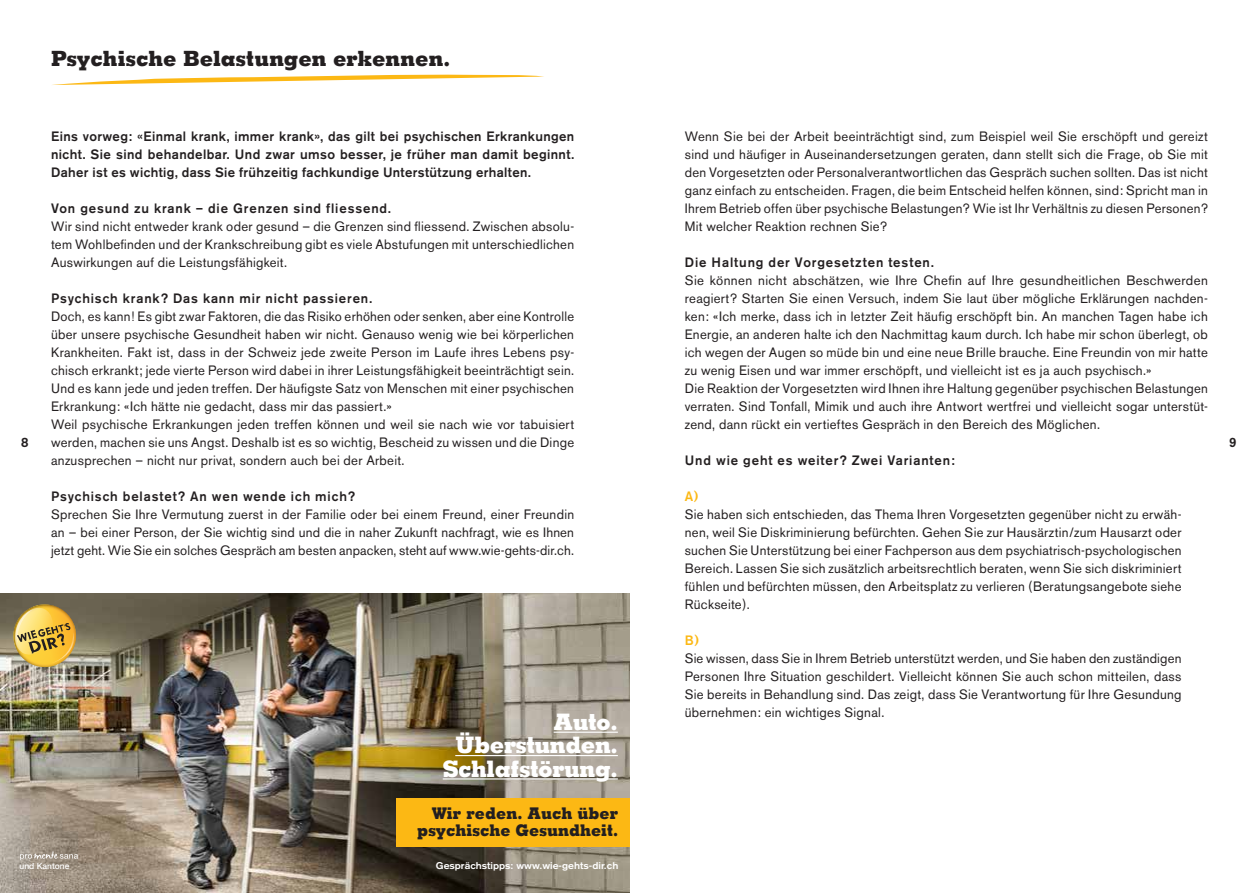
<style>
.page{position:relative;width:1259px;height:893px;background:#fff}
.page>*{position:absolute;margin:0;border:0;box-sizing:border-box;transform-origin:0 0}
.t1{font:800 22.65px/23.4px "Memphis LT Std";letter-spacing:-.02em;color:#fff;text-align:right}
.t2{font:800 21px "Memphis LT Std";color:#231f20}
.t3{font:800 16.05px/17.4px "Memphis LT Std";color:#231f20;text-align:right;scale:.95 1}
.t4{font:13.5px/18px "Akzidenz Grotesk BE";letter-spacing:.02em;color:#231f20;text-align:justify}
.t5{font:13.5px/18px "Akzidenz Grotesk BE";letter-spacing:.02em;color:#231f20;scale:.96 1}
.t6{font:500 13.5px/18px "Akzidenz Grotesk BE";letter-spacing:.065em;color:#231f20;text-align:justify}
.t7{font:500 13.5px "Akzidenz Grotesk BE";color:#fcb814}
.t8{font:700 9.6px "Akzidenz Grotesk";letter-spacing:.005em;color:#fff;scale:1.09 1}
.t9{font:500 8.4px "Helvetica Neue";color:#fff}
</style>
<div class="page">
<svg style="left:52px;top:74px;width:492px;height:11px"></svg>
<img style="left:0;top:593px;width:629px;height:300px">
<img style="left:12px;top:604px;width:64px;height:63px">
<div style="left:396px;top:798px;width:233px;height:48px;background:#fcb814"></div>
<hr style="left:553px;top:732px;width:65px;height:1px;background:#fff">
<hr style="left:455px;top:755px;width:163px;height:1px;background:#fff">
<hr style="left:443px;top:778px;width:175px;height:1px;background:#fff">
<div style="left:0;top:811px;width:116px;height:82px;background:#231f20;opacity:.5"></div>
<svg style="left:20px;top:851px;width:58px;height:10px"></svg>
<h2 class="t2" style="left:51px;top:45px;width:401px">Psychische Belastungen erkennen.</h2>
<p class="t4" style="left:685px;top:127px;width:525px">Wenn Sie bei der Arbeit beeinträchtigt sind, zum Beispiel weil Sie erschöpft und gereizt sind und häufiger in Auseinandersetzungen geraten, dann stellt sich die Frage, ob Sie mit den Vorgesetzten oder Personalverantwortlichen das Gespräch suchen sollten. Das ist nicht ganz einfach zu entscheiden. Fragen, die beim Entscheid helfen können, sind: Spricht man in Ihrem Betrieb offen über psychische Belastungen? Wie ist Ihr Verhältnis zu diesen Personen?<br>Mit welcher Reaktion rechnen Sie?</p>
<p class="t6" style="left:685px;top:253px;width:250px">Die Haltung der Vorgesetzten testen.</p>
<p class="t4" style="left:685px;top:271px;width:525px;text-align:left">Sie können nicht abschätzen, wie Ihre Chefin auf Ihre gesundheitlichen Beschwerden reagiert? Starten Sie einen Versuch, indem Sie laut über mögliche Erklärungen nachden&shy;ken: «Ich merke, dass ich in letzter Zeit häufig erschöpft bin. An manchen Tagen habe ich Energie, an anderen halte ich den Nachmittag kaum durch. Ich habe mir schon überlegt, ob ich wegen der Augen so müde bin und eine neue Brille brauche. Eine Freundin von mir hatte zu wenig Eisen und war immer erschöpft, und vielleicht ist es ja auch psychisch.»<br>Die Reaktion der Vorgesetzten wird Ihnen ihre Haltung gegenüber psychischen Belastungen verraten. Sind Tonfall, Mimik und auch ihre Antwort wertfrei und vielleicht sogar unterstüt&shy;zend, dann rückt ein vertieftes Gespräch in den Bereich des Möglichen.</p>
<p class="t6" style="left:685px;top:451px;width:271px">Und wie geht es weiter? Zwei Varianten:</p>
<p class="t7" style="left:685px;top:488px;width:15px">A)</p>
<p class="t4" style="left:685px;top:505px;width:498px">Sie haben sich entschieden, das Thema Ihren Vorgesetzten gegenüber nicht zu erwäh&shy;nen, weil Sie Diskriminierung befürchten. Gehen Sie zur Hausärztin/zum Hausarzt oder suchen Sie Unterstützung bei einer Fachperson aus dem psychiatrisch-psychologischen Bereich. Lassen Sie sich zusätzlich arbeitsrechtlich beraten, wenn Sie sich diskriminiert fühlen und befürchten müssen, den Arbeitsplatz zu verlieren (Beratungsangebote siehe Rückseite).</p>
<p class="t7" style="left:685px;top:632px;width:16px">B)</p>
<p class="t4" style="left:685px;top:649px;width:498px">Sie wissen, dass Sie in Ihrem Betrieb unterstützt werden, und Sie haben den zuständigen Personen Ihre Situation geschildert. Vielleicht können Sie auch schon mitteilen, dass Sie bereits in Behandlung sind. Das zeigt, dass Sie Verantwortung für Ihre Gesundung übernehmen: ein wichtiges Signal.</p>
<p class="t6" style="left:51px;top:127px;width:525px">Eins vorweg: «Einmal krank, immer krank», das gilt bei psychischen Erkrankungen nicht. Sie sind behandelbar. Und zwar umso besser, je früher man damit beginnt.<br>Daher ist es wichtig, dass Sie frühzeitig fachkundige Unterstützung erhalten.</p>
<p class="t6" style="left:51px;top:199px;width:341px">Von gesund zu krank – die Grenzen sind fliessend.</p>
<p class="t4" style="left:51px;top:217px;width:525px">Wir sind nicht entweder krank oder gesund – die Grenzen sind fliessend. Zwischen absolu&shy;tem Wohlbefinden und der Krankschreibung gibt es viele Abstufungen mit unterschiedlichen Auswirkungen auf die Leistungsfähigkeit.</p>
<p class="t6" style="left:51px;top:289px;width:323px">Psychisch krank? Das kann mir nicht passieren.</p>
<p class="t5" style="left:51px;top:307px;width:546px">Doch, es kann! Es gibt zwar Faktoren, die das Risiko erhöhen oder senken, aber eine Kontrolle über unsere psychische Gesundheit haben wir nicht. Genauso wenig wie bei körperlichen Krankheiten. Fakt ist, dass in der Schweiz jede zweite Person im Laufe ihres Lebens psy&shy;chisch erkrankt; jede vierte Person wird dabei in ihrer Leistungsfähigkeit beeinträchtigt sein.<br>Und es kann jede und jeden treffen. Der häufigste Satz von Menschen mit einer psychischen Erkrankung: «Ich hätte nie gedacht, dass mir das passiert.»<br>Weil psychische Erkrankungen jeden treffen können und weil sie nach wie vor tabuisiert werden, machen sie uns Angst. Deshalb ist es so wichtig, Bescheid zu wissen und die Dinge anzusprechen – nicht nur privat, sondern auch bei der Arbeit.</p>
<p class="t6" style="left:51px;top:487px;width:305px">Psychisch belastet? An wen wende ich mich?</p>
<p class="t4" style="left:51px;top:505px;width:524px">Sprechen Sie Ihre Vermutung zuerst in der Familie oder bei einem Freund, einer Freundin an – bei einer Person, der Sie wichtig sind und die in naher Zukunft nachfragt, wie es Ihnen jetzt geht. Wie Sie ein solches Gespräch am besten anpacken, steht auf www.wie-gehts-dir.ch.</p>
<p class="t6" style="left:21px;top:433px;width:9px">8</p>
<p class="t6" style="left:1229px;top:433px;width:9px">9</p>
<h1 class="t1" style="left:443px;top:710px;width:177px">Auto.<br>Überstunden.<br>Schlafstörung.</h1>
<p class="t3" style="left:417px;top:804px;width:213px">Wir reden. Auch über psychische Gesundheit.</p>
<p class="t9" style="left:20px;top:860px;width:51px">und Kantone</p>
<p class="t8" style="left:436px;top:860px;width:169px">Gesprächstipps: www.wie-gehts-dir.ch</p>
</div>
